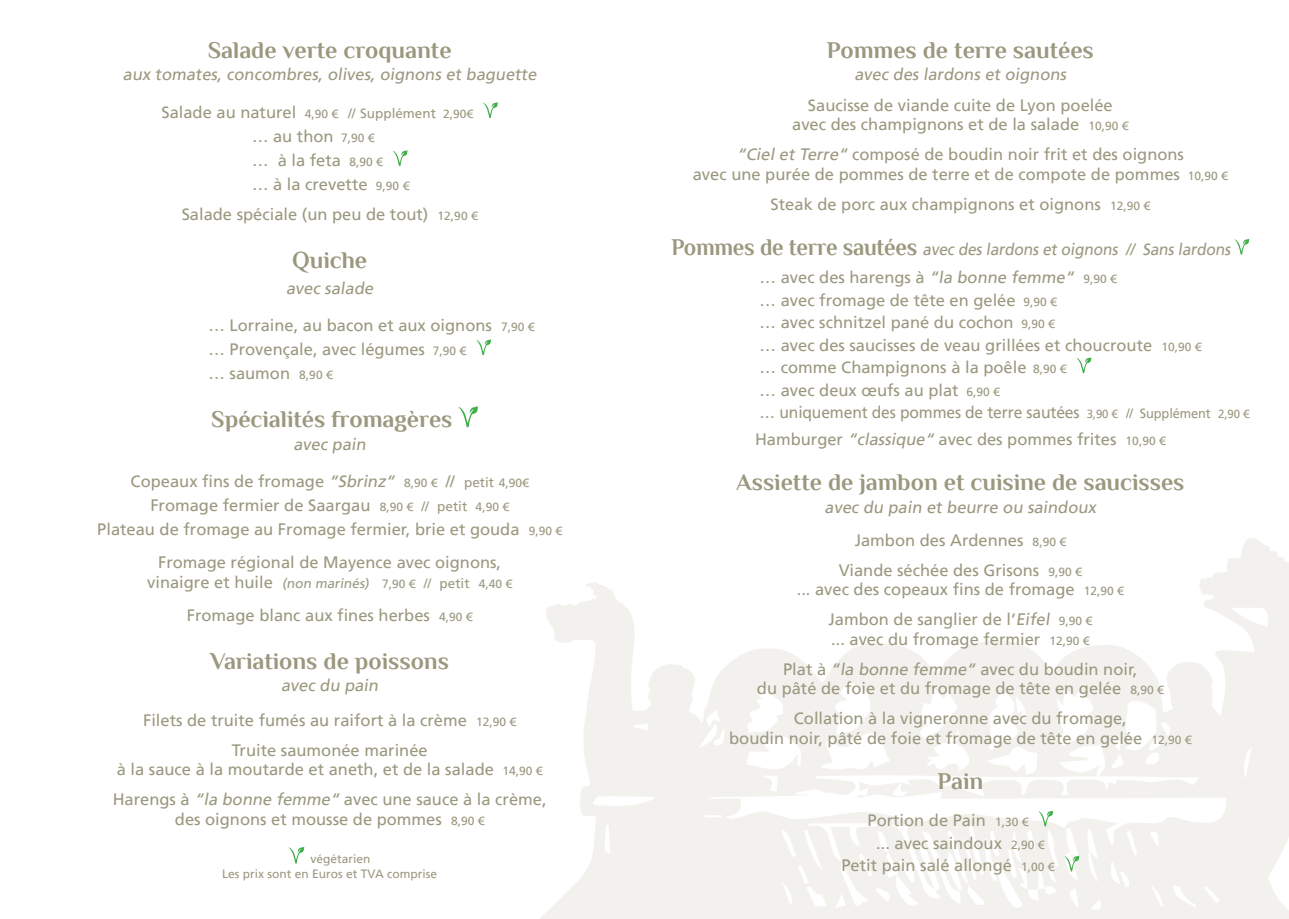
<style>
.page{position:relative;width:1289px;height:919px;background:#fff}
.page>*{position:absolute;margin:0;border:0;box-sizing:border-box;transform-origin:0 0}
.t1{font:700 24px "Philosopher";color:#9b987f}
.t2{font:16.5px/24px "Frutiger LT";color:#9b987f;text-align:center}
.t3{font:16.5px/28.5px "Frutiger LT";color:#9b987f;scale:.94 1}
.t4{font:13.5px "Frutiger LT";color:#9b987f}
.t5{font:12px/15px "Frutiger LT";color:#9b987f}
.s1{font-size:12px}
.s2{font-size:13.5px}
.s3{font-style:italic}
.s4{font-size:16.5px}
.s5{font-family:"Philosopher";font-weight:700;font-size:24px}
</style>
<div class="page">
<svg style="left:541px;top:538px;width:747px;height:380px;fill:#f2f1ee"></svg>
<svg style="left:483px;top:102px;width:15px;height:16px"></svg>
<svg style="left:393px;top:150px;width:14px;height:16px"></svg>
<svg style="left:476px;top:339px;width:15px;height:16px"></svg>
<svg style="left:458px;top:406px;width:20px;height:21px"></svg>
<svg style="left:1234px;top:239px;width:15px;height:15px"></svg>
<svg style="left:1077px;top:357px;width:14px;height:16px"></svg>
<svg style="left:1038px;top:810px;width:15px;height:16px"></svg>
<svg style="left:1064px;top:855px;width:15px;height:16px"></svg>
<svg style="left:288px;top:847px;width:16px;height:16px"></svg>
<h1 class="t1" style="left:208px;top:37px;width:245px">Salade verte croquante</h1>
<p class="t2" style="left:123px;top:63px;width:418px">aux tomates, concombres, olives, oignons et baguette</p>
<p class="t2" style="left:252px;top:100px;width:222px;text-align:left;text-indent:-91px">Salade au naturel <span class="s1">4,90 €</span> <span class="s2">// Supplément</span> <span class="s1">2,90€ </span>… au thon <span class="s1">7,90 €<br></span>… à la feta <span class="s1">8,90 €<br></span>… à la crevette <span class="s1">9,90 €</span></p>
<p class="t2" style="left:182px;top:202px;width:297px">Salade spéciale (un peu de tout) <span class="s1">12,90 €</span></p>
<h1 class="t1" style="left:292px;top:247px;width:76px">Quiche</h1>
<p class="t2" style="left:286px;top:276px;width:91px">avec salade</p>
<p class="t2" style="left:208px;top:313px;width:327px;text-align:left">… Lorraine, au bacon et aux oignons <span class="s1">7,90 € </span>… Provençale, avec légumes <span class="s1">7,90 €<br></span>… saumon <span class="s1">8,90 €</span></p>
<h1 class="t1" style="left:211px;top:406px;width:243px">Spécialités fromagères</h1>
<p class="t2" style="left:293px;top:432px;width:77px">avec pain</p>
<p class="t2" style="left:97px;top:469px;width:466px">Copeaux fins de fromage <span class="s3">“Sbrinz“</span> <span class="s1">8,90 €</span> // <span class="s2">petit</span> <span class="s1">4,90€<br></span>Fromage fermier de Saargau <span class="s1">8,90 €</span> <span class="s2">// petit</span> <span class="s1">4,90 €<br></span>Plateau de fromage au Fromage fermier, brie et gouda <span class="s1">9,90 €</span></p>
<p class="t2" style="left:158px;top:550px;width:344px">Fromage régional de Mayence avec oignons,</p>
<p class="t4" style="left:147px;top:575px;width:366px"><span class="s4">vinaigre et huile</span> (non marinés) <span class="s1">7,90 €</span> // petit <span class="s1">4,40 €</span></p>
<p class="t2" style="left:187px;top:603px;width:287px">Fromage blanc aux fines herbes <span class="s1">4,90 €</span></p>
<h1 class="t1" style="left:210px;top:648px;width:240px">Variations de poissons</h1>
<p class="t2" style="left:143px;top:668px;width:374px;line-height:34.5px">avec du pain<br>Filets de truite fumés au raifort à la crème <span class="s1">12,90 €</span></p>
<p class="t2" style="left:117px;top:740px;width:427px;line-height:19.5px">Truite saumonée marinée<br>à la sauce à la moutarde et aneth, et de la salade <span class="s1">14,90 €</span></p>
<p class="t2" style="left:113px;top:790px;width:435px;line-height:19.5px">Harengs à <span class="s3">“la bonne femme“</span> avec une sauce à la crème, des oignons et mousse de pommes <span class="s1">8,90 €</span></p>
<p class="t5" style="left:222px;top:851px;width:216px;text-indent:88px">végétarien<br>Les prix sont en Euros et TVA comprise</p>
<h1 class="t1" style="left:826px;top:37px;width:268px">Pommes de terre sautées</h1>
<p class="t2" style="left:808px;top:60px;width:306px;line-height:30px">avec des lardons et oignons<br>Saucisse de viande cuite de Lyon poelée</p>
<p class="t2" style="left:736px;top:109px;width:449px;line-height:30px">avec des champignons et de la salade <span class="s1">10,90 €<br></span><span class="s3">“Ciel et Terre“</span> composé de boudin noir frit et des oignons</p>
<p class="t2" style="left:692px;top:159px;width:536px;line-height:30px">avec une purée de pommes de terre et de compote de pommes <span class="s1">10,90 €<br></span>Steak de porc aux champignons et oignons <span class="s1">12,90 €</span></p>
<p class="t3" style="left:759px;top:235px;width:505px;text-indent:-88px"><span class="s5">Pomm e s d e terre sau té e s</span> avec des lardons et oignons // Sans lardons … avec des harengs à “la bonne femme“ <span class="s1">9,90 €</span></p>
<p class="t2" style="left:759px;top:289px;width:491px;line-height:22.5px;text-align:left">… avec fromage de tête en gelée <span class="s1">9,90 €<br></span>… avec schnitzel pané du cochon <span class="s1">9,90 €<br></span>… avec des saucisses de veau grillées et choucroute <span class="s1">10,90 €<br></span>… comme Champignons à la poêle <span class="s1">8,90 €<br></span>… avec deux œufs au plat <span class="s1">6,90 €<br></span>… uniquement des pommes de terre sautées <span class="s1">3,90 €</span> <span class="s2">// Supplément</span> <span class="s1">2,90 €</span></p>
<p class="t2" style="left:755px;top:427px;width:412px">Hamburger <span class="s3">“classique“</span> avec des pommes frites <span class="s1">10,90 €</span></p>
<h1 class="t1" style="left:736px;top:469px;width:449px">Assiette de jambon et cuisine de saucisses</h1>
<p class="t2" style="left:824px;top:490px;width:276px;line-height:33px">avec du pain et beurre ou saindoux<br>Jambon des Ardennes <span class="s1">8,90 €</span></p>
<p class="t2" style="left:796px;top:560px;width:329px;line-height:19.5px">Viande séchée des Grisons <span class="s1">9,90 €<br></span>... avec des copeaux fins de fromage <span class="s1">12,90 €</span></p>
<p class="t2" style="left:828px;top:610px;width:265px;line-height:19.5px;text-align:left">Jambon de sanglier de l‘Eifel <span class="s1">9,90 € </span>... avec du fromage fermier <span class="s1">12,90 €</span></p>
<p class="t2" style="left:757px;top:659px;width:408px;line-height:19.5px">Plat à “la bonne femme“ avec du boudin noir,<br>du pâté de foie et du fromage de tête en gelée <span class="s1">8,90 €</span></p>
<p class="t2" style="left:729px;top:709px;width:464px;line-height:19.5px">Collation à la vigneronne avec du fromage,<br>boudin noir, pâté de foie et fromage de tête en gelée <span class="s1">12,90 €</span></p>
<h1 class="t1" style="left:937px;top:768px;width:47px">Pain</h1>
<p class="t2" style="left:867px;top:808px;width:162px">Portion de Pain <span class="s1">1,30 €</span></p>
<p class="t2" style="left:876px;top:831px;width:170px">... avec saindoux <span class="s1">2,90 €</span></p>
<p class="t2" style="left:841px;top:853px;width:215px">Petit pain salé allongé <span class="s1">1,00 €</span></p>
</div>
